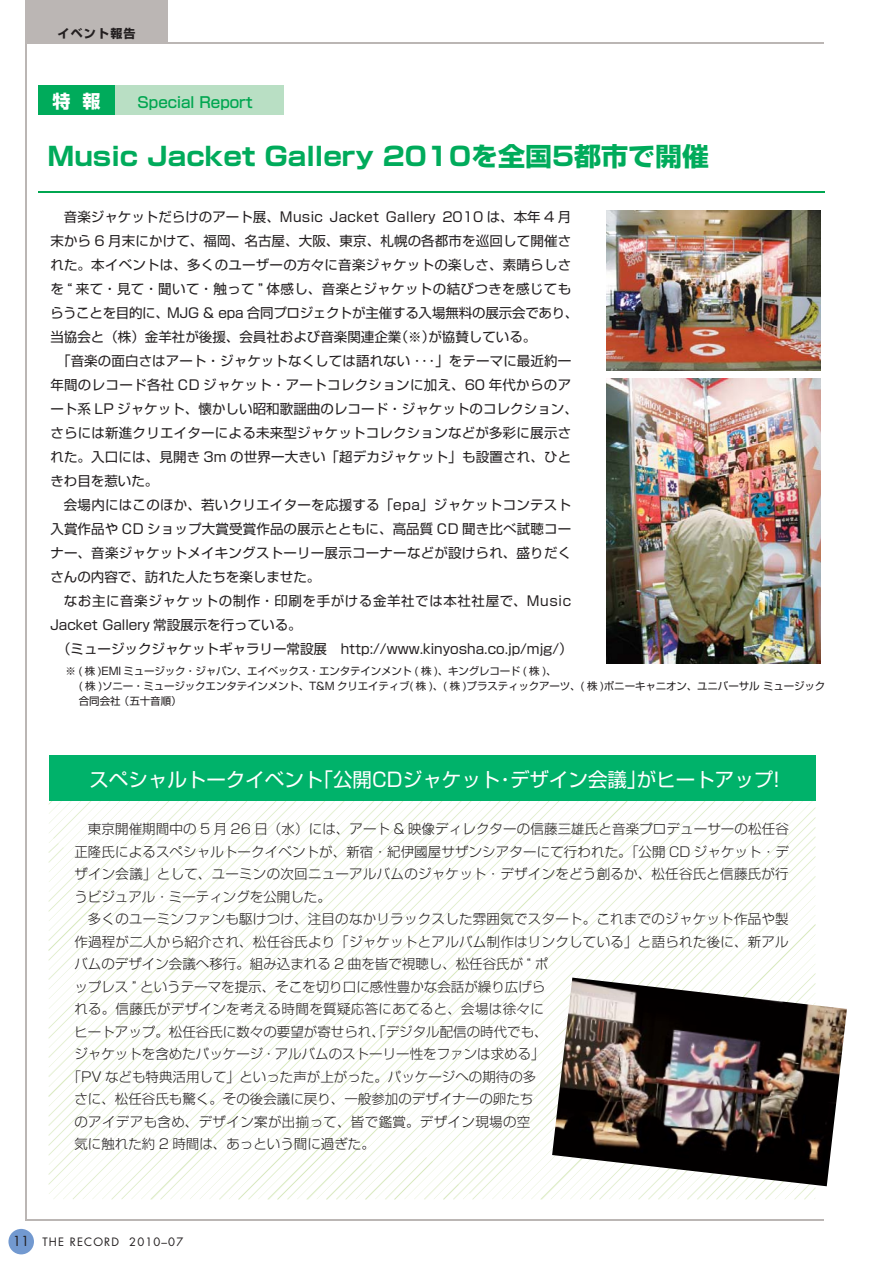
<style>
.page{position:relative;width:893px;height:1263px;background:#fff}
.page>*{position:absolute;margin:0;border:0;box-sizing:border-box;transform-origin:0 0}
.t1{font:25.65px "Shin Go Pr 6 Bold 90 pv RKSJ H";color:#00ab5b;scale:1.05 1}
.t2{font:19.5px "Shin Go Pr 6 Regular 90 pv RKSJ H";color:#fff}
.t3{font:18px "Shin Go Pr 6 Bold 90 pv RKSJ H";color:#fff}
.t4{font:15px "Shin Go Pr 6 Medium 90 pv RKSJ H";color:#00a650}
.t5{font:13.5px "Shin Go Pr 6 Regular 90 pv RKSJ H";letter-spacing:.01em;color:#231f20}
.t6{font:13.5px/22.5px "Shin Go Pr 6 Light 90 pv RKSJ H";color:#231f20;text-align:justify}
.t7{font:13.5px "Shin Go Pr 6 Light 90 pv RKSJ H";letter-spacing:.02em;color:#231f20}
.t8{font:13.5px "Shin Go Pr 6 Light 90 pv RKSJ H";letter-spacing:.025em;color:#231f20}
.t9{font:13.5px "Shin Go Pr 6 Regular 90 pv RKSJ H";letter-spacing:-.02em;color:#231f20}
.t10{font:13.5px "Shin Go Pr 6 Regular 90 pv RKSJ H";letter-spacing:.03em;color:#231f20}
.t11{font:13.5px "Shin Go Pr 6 Regular 90 pv RKSJ H";letter-spacing:.045em;color:#231f20}
.t12{font:12px "Shin Go Pr 6 Bold 90 pv RKSJ H";letter-spacing:.1em;color:#231f20}
.t13{font:11.25px "Futura";letter-spacing:.1em;color:#231f20}
.t14{font:10.5px/15px "Shin Go Pr 6 Regular 90 pv RKSJ H";letter-spacing:-.015em;color:#231f20}
.s1{font-size:13.5px}
</style>
<div class="page">
<div style="left:8px;top:1229px;width:26px;height:25px;background:#7299d0;border-radius:50%"></div>
<div style="left:26px;top:0;width:142px;height:43px;background:#bbb6b4"></div>
<hr style="left:25px;top:0;width:2px;height:1220px;background:#bbb6b4">
<div style="left:38px;top:85px;width:245px;height:30px;background:#b9dfc4"></div>
<div style="left:38px;top:85px;width:77px;height:30px;background:#00ab5b"></div>
<hr style="left:25px;top:42px;width:799px;height:1px;background:#bbb6b4">
<hr style="left:25px;top:1220px;width:799px;height:1px;background:#bbb6b4">
<hr style="left:38px;top:191px;width:787px;height:1px;background:#00a650">
<img style="left:606px;top:210px;width:214px;height:161px">
<img style="left:606px;top:378px;width:215px;height:286px">
<svg style="left:317px;top:800px;width:409px;height:399px"></svg>
<svg style="left:49px;top:800px;width:394px;height:394px"></svg>
<svg style="left:49px;top:800px;width:385px;height:384px"></svg>
<svg style="left:49px;top:800px;width:365px;height:365px"></svg>
<svg style="left:49px;top:800px;width:287px;height:287px"></svg>
<svg style="left:463px;top:847px;width:352px;height:352px"></svg>
<svg style="left:49px;top:800px;width:277px;height:277px"></svg>
<svg style="left:49px;top:800px;width:258px;height:258px"></svg>
<svg style="left:473px;top:856px;width:342px;height:343px"></svg>
<svg style="left:482px;top:866px;width:333px;height:333px"></svg>
<svg style="left:492px;top:876px;width:323px;height:323px"></svg>
<svg style="left:531px;top:915px;width:284px;height:284px"></svg>
<svg style="left:609px;top:1186px;width:206px;height:13px"></svg>
<div style="left:49px;top:755px;width:766px;height:45px;background:#00b26a"></div>
<img style="left:552px;top:978px;width:295px;height:208px">
<p class="t12" style="left:58px;top:29px;width:79px">イベント報告</p>
<h3 class="t3" style="left:52px;top:95px;width:49px">特 報</h3>
<p class="t4" style="left:138px;top:97px;width:117px">Special Report</p>
<h1 class="t1" style="left:47px;top:146px;width:631px">Music Jacket Gallery 2010を全国5都市で開催</h1>
<p class="t5" style="left:64px;top:212px;width:509px">音楽ジャケットだらけのアート展、Music Jacket Gallery 2010 は、本年 4 月</p>
<p class="t5" style="left:50px;top:236px;width:522px">末から 6 月末にかけて、福岡、名古屋、大阪、東京、札幌の各都市を巡回して開催さ</p>
<p class="t5" style="left:50px;top:260px;width:522px">れた。本イベントは、多くのユーザーの方々に音楽ジャケットの楽しさ、素晴らしさ</p>
<p class="t10" style="left:50px;top:284px;width:522px">を “ 来て・見て・聞いて・触って ” 体感し、音楽とジャケットの結びつきを感じても</p>
<p class="t9" style="left:50px;top:308px;width:530px">らうことを目的に、MJG &amp; epa 合同プロジェクトが主催する入場無料の展示会であり、</p>
<p class="t5" style="left:50px;top:332px;width:487px">当協会と（株）金羊社が後援、会員社および音楽関連企業（※）が協賛している。</p>
<p class="t5" style="left:57px;top:356px;width:516px">「音楽の面白さはアート・ジャケットなくしては語れない･･･」をテーマに最近約一</p>
<p class="t5" style="left:50px;top:380px;width:522px">年間のレコード各社 CD ジャケット・アートコレクションに加え、60 年代からのア</p>
<p class="t5" style="left:50px;top:404px;width:529px">ート系 LP ジャケット、懐かしい昭和歌謡曲のレコード・ジャケットのコレクション、</p>
<p class="t5" style="left:50px;top:428px;width:522px">さらには新進クリエイターによる未来型ジャケットコレクションなどが多彩に展示さ</p>
<p class="t5" style="left:50px;top:452px;width:522px">れた。入口には、見開き 3m の世界一大きい「超デカジャケット」も設置され、ひと</p>
<p class="t5" style="left:50px;top:476px;width:109px">きわ目を惹いた。</p>
<p class="t5" style="left:64px;top:500px;width:509px">会場内にはこのほか、若いクリエイターを応援する「epa」ジャケットコンテスト</p>
<p class="t5" style="left:50px;top:524px;width:522px">入賞作品や CD ショップ大賞受賞作品の展示とともに、高品質 CD 聞き比べ試聴コー</p>
<p class="t5" style="left:50px;top:548px;width:522px">ナー、音楽ジャケットメイキングストーリー展示コーナーなどが設けられ、盛りだく</p>
<p class="t5" style="left:50px;top:572px;width:271px">さんの内容で、訪れた人たちを楽しませた。</p>
<p class="t11" style="left:64px;top:596px;width:509px">なお主に音楽ジャケットの制作・印刷を手がける金羊社では本社社屋で、Music</p>
<p class="t5" style="left:50px;top:620px;width:253px">Jacket Gallery 常設展示を行っている。</p>
<p class="t5" style="left:57px;top:644px;width:517px">（ミュージックジャケットギャラリー常設展　http://www.kinyosha.co.jp/mjg/）</p>
<p class="t14" style="left:79px;top:665px;width:748px;text-indent:-13px">※ ( 株 )EMI ミュージック・ジャパン、エイベックス・エンタテインメント ( 株 )、キングレコード ( 株 )、<br>( 株 )ソニー・ミュージックエンタテインメント、T&amp;M クリエイティブ( 株 )、( 株 )プラスティックアーツ、( 株 )ポニーキャニオン、ユニバーサル ミュージック合同会社 （五十音順）</p>
<h2 class="t2" style="left:89px;top:773px;width:692px">スペシャルトークイベント「公開CDジャケット・デザイン会議」がヒートアップ!</h2>
<p class="t6" style="left:74px;top:820px;width:716px;text-indent:14px">東京開催期間中の 5 月 26 日（水）には、アート &amp; 映像ディレクターの信藤三雄氏と音楽プロデューサーの松任谷正隆氏によるスペシャルトークイベントが、新宿・紀伊國屋サザンシアターにて行われた。「公開 CD ジャケット・デザイン会議」として、ユーミンの次回ニューアルバムのジャケット・デザインをどう創るか、松任谷氏と信藤氏が行うビジュアル・ミーティングを公開した。</p>
<p class="t7" style="left:88px;top:914px;width:702px">多くのユーミンファンも駆けつけ、注目のなかリラックスした雰囲気でスタート。これまでのジャケット作品や製</p>
<p class="t7" style="left:74px;top:937px;width:716px">作過程が二人から紹介され、松任谷氏より「ジャケットとアルバム制作はリンクしている」と語られた後に、新アル</p>
<p class="t6" style="left:74px;top:955px;width:476px">バムのデザイン会議へ移行。組み込まれる 2 曲を皆で視聴し、松任谷氏が “ ポ</p>
<p class="t6" style="left:74px;top:977px;width:473px">ップレス ” というテーマを提示、そこを切り口に感性豊かな会話が繰り広げら</p>
<p class="t8" style="left:74px;top:1004px;width:471px">れる。信藤氏がデザインを考える時間を質疑応答にあてると、会場は徐々に</p>
<p class="t6" style="left:74px;top:1022px;width:475px">ヒートアップ。松任谷氏に数々の要望が寄せられ、「デジタル配信の時代でも、</p>
<p class="t6" style="left:74px;top:1045px;width:472px">ジャケットを含めたパッケージ・アルバムのストーリー性をファンは求める」</p>
<p class="t6" style="left:68px;top:1067px;width:470px">「PV なども特典活用して」といった声が上がった。パッケージへの期待の多</p>
<p class="t6" style="left:74px;top:1090px;width:460px">さに、松任谷氏も驚く。その後会議に戻り、一般参加のデザイナーの卵たち</p>
<p class="t8" style="left:74px;top:1117px;width:457px">のアイデアも含め、デザイン案が出揃って、皆で鑑賞。デザイン現場の空</p>
<p class="t6" style="left:74px;top:1135px;width:302px">気に触れた約 2 時間は、あっという間に過ぎた。</p>
<p class="t13" style="left:13px;top:1237px;width:172px"><span class="s1">11</span> THE RECORD 2010–07</p>
</div>
